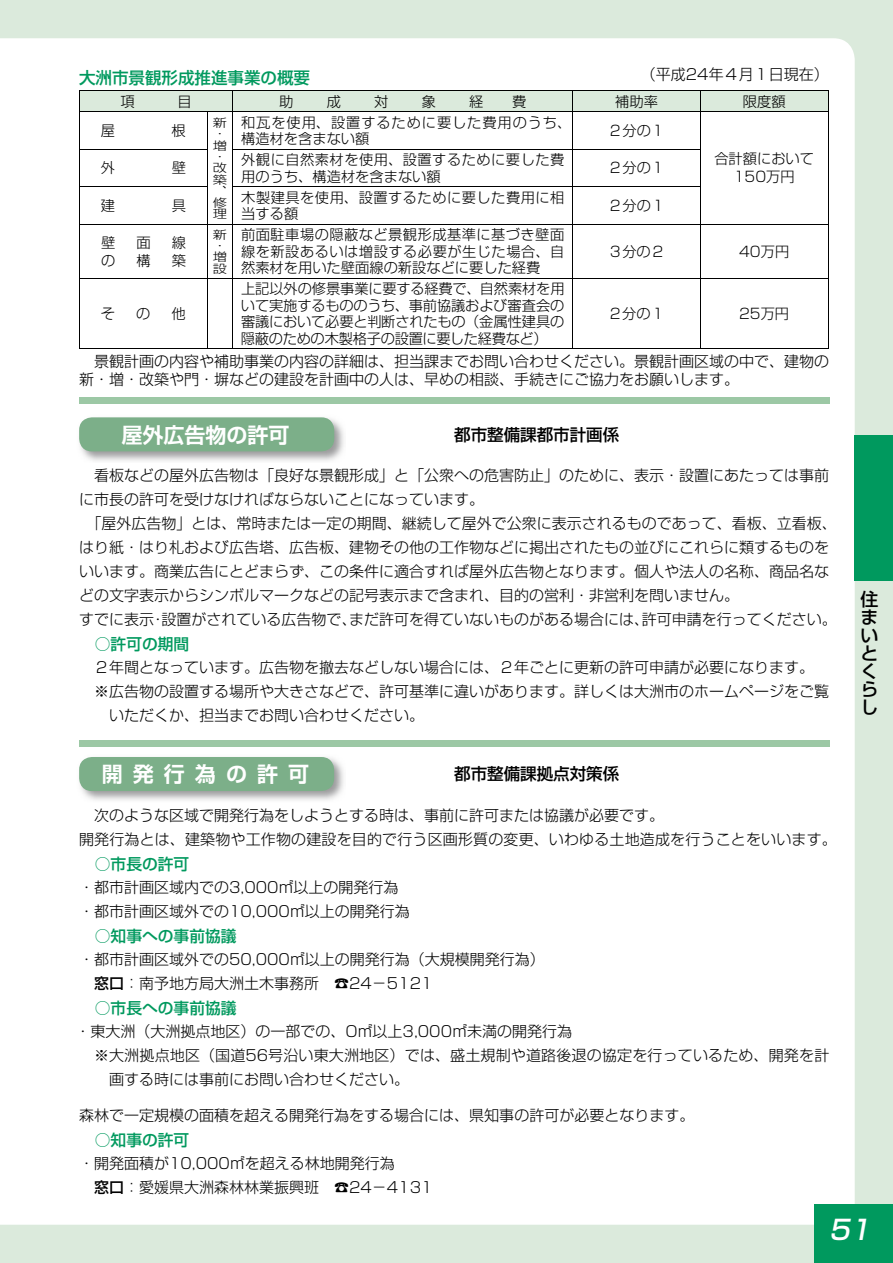
<style>
.page{position:relative;width:893px;height:1263px;background:#dbeadc}
.page>*{position:absolute;margin:0;border:0;box-sizing:border-box;transform-origin:0 0}
.t1{font:italic 500 27px "Shin Go Pr 5";color:#fff}
.t2{font:700 21px "Shin Go Pr 5 De";color:#fff}
.t3{font:700 21px "Shin Go Pr 5 De";letter-spacing:.48em;color:#fff}
.t4{font:500 18px/18px "Shin Go Pr 5";color:#000}
.t5{font:500 16.5px "Shin Go Pr 5";color:#000}
.t6{font:500 16.5px "Shin Go Pr 5";color:#00995e}
.t7{font:500 15.75px "Shin Go Pr 5";color:#00995e}
.t8{font:300 15px/24px "Shin Go Pr 5";color:#000}
.t9{font:300 14.25px/16.5px "Shin Go Pr 5";color:#000;text-align:justify}
.t10{font:300 14.25px/16.5px "Shin Go Pr 5";letter-spacing:.035em;color:#000}
.t11{font:300 14.25px/16.5px "Shin Go Pr 5";letter-spacing:.06em;color:#000}
.t12{font:300 11.4px/11.4px "Shin Go Pr 5";color:#000;scale:1.25 1}
.s1{font-weight:500}
</style>
<div class="page">
<div style="left:0;top:38px;width:855px;height:1187px;background:#fff"></div>
<div style="left:814px;top:1204px;width:79px;height:59px;background:#00995e"></div>
<div style="left:855px;top:435px;width:38px;height:145px;background:#00995e"></div>
<img style="left:77px;top:754px;width:268px;height:48px">
<div style="left:79px;top:757px;width:255px;height:34px;background:#7caf89;border-radius:13px"></div>
<div style="left:79px;top:740px;width:750px;height:6px;background:#9cc8a5"></div>
<div style="left:79px;top:398px;width:750px;height:6px;background:#9cc8a5"></div>
<hr style="left:79px;top:112px;width:1px;height:37px;background:#000">
<hr style="left:827px;top:112px;width:1px;height:37px;background:#000">
<hr style="left:79px;top:149px;width:1px;height:38px;background:#000">
<hr style="left:827px;top:149px;width:1px;height:38px;background:#000">
<hr style="left:79px;top:187px;width:1px;height:37px;background:#000">
<hr style="left:827px;top:187px;width:1px;height:37px;background:#000">
<hr style="left:79px;top:224px;width:1px;height:54px;background:#000">
<hr style="left:827px;top:224px;width:1px;height:54px;background:#000">
<hr style="left:79px;top:278px;width:1px;height:70px;background:#000">
<hr style="left:827px;top:278px;width:1px;height:70px;background:#000">
<hr style="left:79px;top:348px;width:128px;height:1px;background:#000">
<svg style="left:207px;top:348px;width:26px;height:1px"></svg>
<hr style="left:233px;top:348px;width:340px;height:1px;background:#000">
<hr style="left:573px;top:348px;width:127px;height:1px;background:#000">
<hr style="left:700px;top:348px;width:128px;height:1px;background:#000">
<svg style="left:79px;top:90px;width:749px;height:22px"></svg>
<hr style="left:207px;top:112px;width:1px;height:37px;background:#000">
<hr style="left:233px;top:111px;width:340px;height:1px;background:#000">
<hr style="left:232px;top:112px;width:1px;height:37px;background:#000">
<hr style="left:573px;top:111px;width:127px;height:1px;background:#000">
<hr style="left:573px;top:112px;width:1px;height:37px;background:#000">
<hr style="left:700px;top:111px;width:127px;height:1px;background:#000">
<hr style="left:700px;top:112px;width:1px;height:37px;background:#000">
<hr style="left:80px;top:149px;width:127px;height:1px;background:#000">
<hr style="left:207px;top:149px;width:1px;height:38px;background:#000">
<hr style="left:232px;top:149px;width:341px;height:1px;background:#000">
<hr style="left:232px;top:149px;width:1px;height:38px;background:#000">
<hr style="left:573px;top:149px;width:128px;height:1px;background:#000">
<hr style="left:573px;top:149px;width:1px;height:38px;background:#000">
<hr style="left:700px;top:149px;width:1px;height:38px;background:#000">
<hr style="left:80px;top:187px;width:127px;height:1px;background:#000">
<hr style="left:207px;top:187px;width:1px;height:37px;background:#000">
<hr style="left:232px;top:187px;width:341px;height:1px;background:#000">
<hr style="left:232px;top:187px;width:1px;height:37px;background:#000">
<hr style="left:573px;top:187px;width:128px;height:1px;background:#000">
<hr style="left:573px;top:187px;width:1px;height:37px;background:#000">
<hr style="left:700px;top:187px;width:1px;height:37px;background:#000">
<hr style="left:80px;top:224px;width:127px;height:1px;background:#000">
<svg style="left:207px;top:224px;width:26px;height:1px"></svg>
<hr style="left:207px;top:225px;width:1px;height:53px;background:#000">
<hr style="left:233px;top:224px;width:340px;height:1px;background:#000">
<hr style="left:232px;top:225px;width:1px;height:53px;background:#000">
<hr style="left:573px;top:224px;width:127px;height:1px;background:#000">
<hr style="left:573px;top:225px;width:1px;height:53px;background:#000">
<hr style="left:700px;top:224px;width:127px;height:1px;background:#000">
<hr style="left:700px;top:225px;width:1px;height:53px;background:#000">
<hr style="left:80px;top:278px;width:127px;height:1px;background:#000">
<svg style="left:207px;top:278px;width:26px;height:1px"></svg>
<hr style="left:207px;top:279px;width:1px;height:69px;background:#000">
<hr style="left:233px;top:278px;width:340px;height:1px;background:#000">
<hr style="left:232px;top:279px;width:1px;height:69px;background:#000">
<hr style="left:573px;top:278px;width:127px;height:1px;background:#000">
<hr style="left:573px;top:279px;width:1px;height:69px;background:#000">
<hr style="left:700px;top:278px;width:127px;height:1px;background:#000">
<hr style="left:700px;top:279px;width:1px;height:69px;background:#000">
<img style="left:77px;top:415px;width:268px;height:47px">
<div style="left:79px;top:417px;width:255px;height:34px;background:#7caf89;border-radius:13px"></div>
<p class="t8" style="left:641px;top:61px;width:189px">（平成24年４月１日現在）</p>
<p class="t6" style="left:79px;top:64px;width:233px">大洲市景観形成推進事業の概要</p>
<p class="t9" style="left:120px;top:92px;width:16px">項</p>
<p class="t9" style="left:177px;top:92px;width:16px">目</p>
<p class="t9" style="left:279px;top:92px;width:16px">助</p>
<p class="t9" style="left:327px;top:92px;width:16px">成</p>
<p class="t9" style="left:374px;top:92px;width:16px">対</p>
<p class="t9" style="left:422px;top:92px;width:16px">象</p>
<p class="t9" style="left:469px;top:92px;width:16px">経</p>
<p class="t9" style="left:512px;top:92px;width:16px">費</p>
<p class="t9" style="left:615px;top:92px;width:44px">補助率</p>
<p class="t9" style="left:743px;top:92px;width:44px">限度額</p>
<p class="t9" style="left:101px;top:121px;width:16px">屋</p>
<p class="t9" style="left:172px;top:121px;width:16px">根</p>
<p class="t12" style="left:213px;top:116px;width:13px">新・増・改築、修理</p>
<p class="t11" style="left:241px;top:113px;width:332px">和瓦を使用、設置するために要した費用のうち、構造材を含まない額</p>
<p class="t9" style="left:608px;top:121px;width:58px">２分の１</p>
<p class="t9" style="left:714px;top:149px;width:101px;line-height:18px;text-align:center">合計額において<br>150万円</p>
<p class="t9" style="left:101px;top:158px;width:16px">外</p>
<p class="t9" style="left:172px;top:158px;width:16px">壁</p>
<p class="t10" style="left:241px;top:150px;width:325px">外観に自然素材を使用、設置するために要した費用のうち、構造材を含まない額</p>
<p class="t9" style="left:608px;top:158px;width:59px">２分の１</p>
<p class="t9" style="left:101px;top:196px;width:16px">建</p>
<p class="t9" style="left:172px;top:196px;width:16px">具</p>
<p class="t10" style="left:241px;top:188px;width:325px">木製建具を使用、設置するために要した費用に相当する額</p>
<p class="t9" style="left:608px;top:196px;width:58px">２分の１</p>
<p class="t9" style="left:101px;top:233px;width:16px">壁</p>
<p class="t9" style="left:136px;top:233px;width:16px">面</p>
<p class="t9" style="left:172px;top:233px;width:16px">線</p>
<p class="t9" style="left:101px;top:251px;width:16px">の</p>
<p class="t9" style="left:136px;top:251px;width:16px">構</p>
<p class="t9" style="left:172px;top:251px;width:16px">築</p>
<p class="t12" style="left:213px;top:227px;width:12px">新・増設</p>
<p class="t9" style="left:241px;top:225px;width:325px">前面駐車場の隠蔽など景観形成基準に基づき壁面線を新設あるいは増設する必要が生じた場合、自然素材を用いた壁面線の新設などに要した経費</p>
<p class="t9" style="left:608px;top:242px;width:58px">３分の２</p>
<p class="t9" style="left:739px;top:242px;width:52px">40万円</p>
<p class="t9" style="left:241px;top:279px;width:325px">上記以外の修景事業に要する経費で、自然素材を用いて実施するもののうち、事前協議および審査会の審議において必要と判断されたもの（金属性建具の隠蔽のための木製格子の設置に要した経費など）</p>
<p class="t9" style="left:101px;top:304px;width:16px">そ</p>
<p class="t9" style="left:136px;top:304px;width:16px">の</p>
<p class="t9" style="left:172px;top:304px;width:16px">他</p>
<p class="t9" style="left:608px;top:304px;width:59px">２分の１</p>
<p class="t9" style="left:739px;top:304px;width:52px">25万円</p>
<p class="t8" style="left:79px;top:351px;width:751px;line-height:18px;text-indent:15px">景観計画の内容や補助事業の内容の詳細は、担当課までお問い合わせください。景観計画区域の中で、建物の新・増・改築や門・塀などの建設を計画中の人は、早めの相談、手続きにご協力をお願いします。</p>
<h2 class="t2" style="left:122px;top:418px;width:169px">屋外広告物の許可</h2>
<p class="t5" style="left:454px;top:421px;width:166px">都市整備課都市計画係</p>
<p class="t8" style="left:94px;top:462px;width:736px">看板などの屋外広告物は「良好な景観形成」と「公衆への危害防止」のために、表示・設置にあたっては事前</p>
<p class="t8" style="left:79px;top:486px;width:406px">に市長の許可を受けなければならないことになっています。</p>
<p class="t8" style="left:87px;top:510px;width:751px">「屋外広告物」とは、常時または一定の期間、継続して屋外で公衆に表示されるものであって、看板、立看板、</p>
<p class="t8" style="left:79px;top:534px;width:751px">はり紙・はり札および広告塔、広告板、建物その他の工作物などに掲出されたもの並びにこれらに類するものを</p>
<p class="t8" style="left:79px;top:558px;width:751px">いいます。商業広告にとどまらず、この条件に適合すれば屋外広告物となります。個人や法人の名称、商品名な</p>
<p class="t8" style="left:79px;top:582px;width:661px">どの文字表示からシンボルマークなどの記号表示まで含まれ、目的の営利・非営利を問いません。</p>
<p class="t8" style="left:79px;top:606px;width:759px">すでに表示・設置がされている広告物で、まだ許可を得ていないものがある場合には、許可申請を行ってください。</p>
<p class="t7" style="left:79px;top:631px;width:112px">　○許可の期間</p>
<p class="t8" style="left:94px;top:654px;width:721px">２年間となっています。広告物を撤去などしない場合には、２年ごとに更新の許可申請が必要になります。</p>
<p class="t8" style="left:94px;top:678px;width:736px">※広告物の設置する場所や大きさなどで、許可基準に違いがあります。詳しくは大洲市のホームページをご覧</p>
<p class="t8" style="left:109px;top:702px;width:316px">いただくか、担当までお問い合わせください。</p>
<h2 class="t3" style="left:102px;top:756px;width:209px">開発行為の許可</h2>
<p class="t5" style="left:454px;top:760px;width:166px">都市整備課拠点対策係</p>
<p class="t8" style="left:79px;top:802px;width:759px;text-indent:15px">次のような区域で開発行為をしようとする時は、事前に許可または協議が必要です。<br>開発行為とは、建築物や工作物の建設を目的で行う区画形質の変更、いわゆる土地造成を行うことをいいます。</p>
<p class="t7" style="left:79px;top:850px;width:112px">　○市長の許可</p>
<p class="t8" style="left:79px;top:874px;width:332px">・都市計画区域内での3,000㎡以上の開発行為・都市計画区域外での10,000㎡以上の開発行為</p>
<p class="t7" style="left:79px;top:922px;width:159px">　○知事への事前協議</p>
<p class="t8" style="left:94px;top:946px;width:452px;text-indent:-15px">・都市計画区域外での50,000㎡以上の開発行為（大規模開発行為）<span class="s1">窓口</span>：南予地方局大洲土木事務所 ☎24－5121</p>
<p class="t7" style="left:79px;top:994px;width:159px">　○市長への事前協議</p>
<p class="t8" style="left:75px;top:1018px;width:498px">・東大洲（大洲拠点地区）の一部での、O㎡以上3,000㎡未満の開発行為</p>
<p class="t8" style="left:94px;top:1042px;width:737px">※大洲拠点地区（国道56号沿い東大洲地区）では、盛土規制や道路後退の協定を行っているため、開発を計</p>
<p class="t8" style="left:109px;top:1066px;width:301px">画する時には事前にお問い合わせください。</p>
<p class="t8" style="left:79px;top:1102px;width:616px">森林で一定規模の面積を超える開発行為をする場合には、県知事の許可が必要となります。</p>
<p class="t7" style="left:79px;top:1126px;width:112px">　○知事の許可</p>
<p class="t8" style="left:94px;top:1150px;width:340px;text-indent:-15px">・開発面積が10,000㎡を超える林地開発行為<br><span class="s1">窓口</span>：愛媛県大洲森林林業振興班 ☎24－4131</p>
<p class="t4" style="left:861px;top:588px;width:19px">住まいとくらし</p>
<h1 class="t1" style="left:829px;top:1207px;width:49px">51</h1>
</div>
